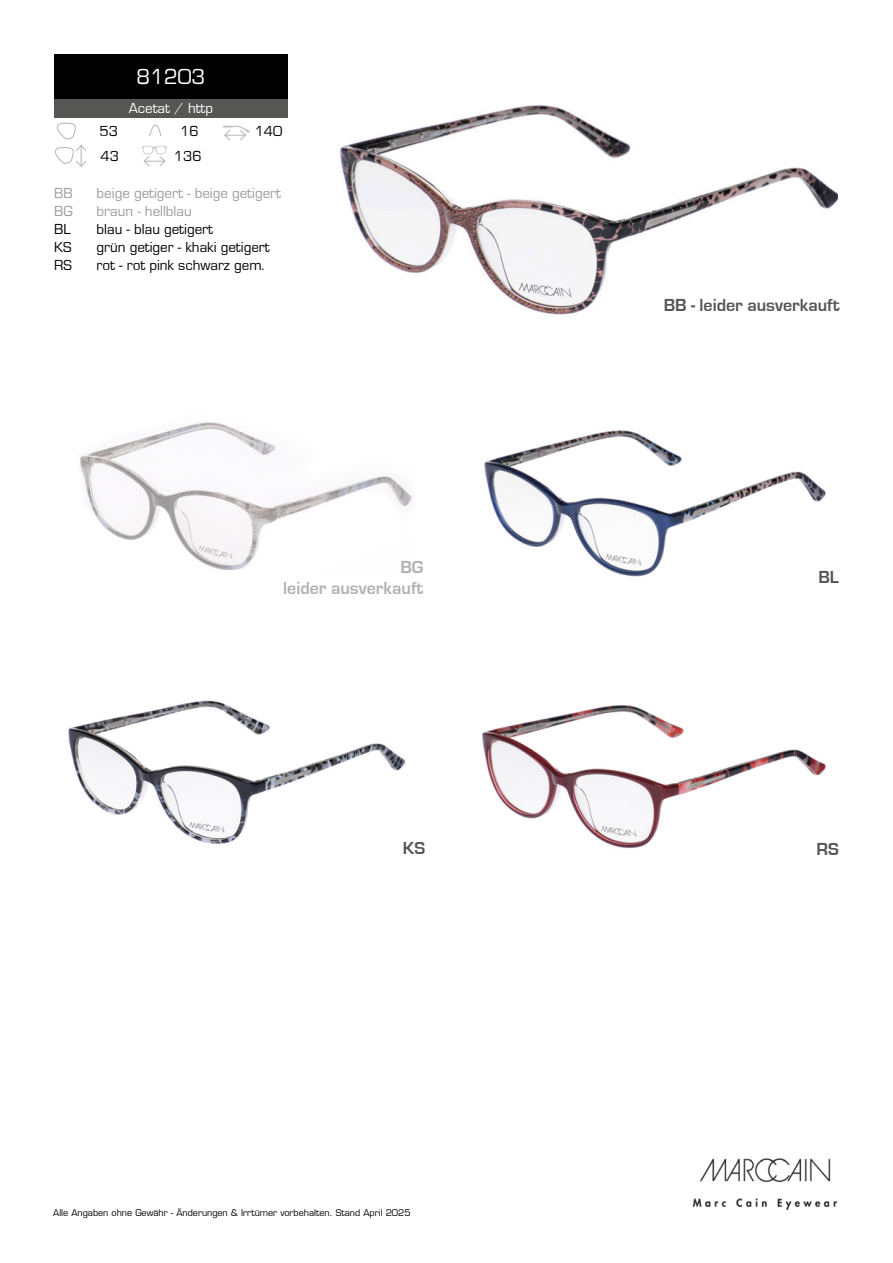
<style>
.page{position:relative;width:893px;height:1263px;background:#fff}
.page>*{position:absolute;margin:0;border:0;box-sizing:border-box;transform-origin:0 0}
.t1{font:22.5px "Eurostile";color:#fff}
.t2{font:700 18px "Eurostile";color:#565655}
.t3{font:700 18px "Eurostile";color:#b2b2b2}
.t4{font:15px "Eurostile";color:#000}
.t5{font:15px "Eurostile";color:#9c9c9c}
.t6{font:15px "Eurostile";color:#fff}
.t7{font:9px "Eurostile LT";color:#000}
</style>
<div class="page">
<svg style="left:54px;top:122px;width:32px;height:45px"></svg>
<img style="left:142px;top:145px;width:25px;height:10px">
<svg style="left:143px;top:156px;width:23px;height:10px"></svg>
<img style="left:222px;top:125px;width:27px;height:8px">
<svg style="left:224px;top:129px;width:23px;height:12px"></svg>
<svg style="left:149px;top:124px;width:13px;height:12px"></svg>
<img style="left:692px;top:1158px;width:146px;height:52px">
<img style="left:80px;top:422px;width:332px;height:148px">
<img style="left:484px;top:430px;width:342px;height:147px">
<img style="left:339px;top:104px;width:499px;height:212px">
<img style="left:482px;top:705px;width:344px;height:143px">
<img style="left:68px;top:700px;width:338px;height:144px">
<div style="left:54px;top:54px;width:234px;height:45px;background:#000"></div>
<div style="left:54px;top:99px;width:234px;height:18px;background:#565655"></div>
<p class="t1" style="left:136px;top:65px;width:70px">81203</p>
<p class="t6" style="left:129px;top:100px;width:86px">Acetat / http</p>
<p class="t4" style="left:174px;top:148px;width:29px">136</p>
<p class="t4" style="left:99px;top:123px;width:20px">53</p>
<p class="t4" style="left:180px;top:123px;width:20px">16</p>
<p class="t4" style="left:101px;top:149px;width:20px">43</p>
<p class="t4" style="left:255px;top:123px;width:29px">140</p>
<p class="t5" style="left:54px;top:185px;width:20px">BB</p>
<p class="t5" style="left:97px;top:185px;width:186px">beige getigert - beige getigert</p>
<p class="t5" style="left:54px;top:203px;width:20px">BG</p>
<p class="t5" style="left:97px;top:203px;width:97px">braun - hellblau</p>
<p class="t4" style="left:54px;top:221px;width:18px">BL</p>
<p class="t4" style="left:97px;top:221px;width:118px">blau - blau getigert</p>
<p class="t4" style="left:54px;top:239px;width:19px">KS</p>
<p class="t4" style="left:97px;top:239px;width:174px">grün getiger - khaki getigert</p>
<p class="t4" style="left:54px;top:257px;width:19px">RS</p>
<p class="t4" style="left:97px;top:257px;width:169px">rot - rot pink schwarz gem.</p>
<p class="t3" style="left:400px;top:557px;width:25px">BG</p>
<p class="t3" style="left:283px;top:578px;width:142px">leider ausverkauft</p>
<p class="t2" style="left:403px;top:839px;width:24px">KS</p>
<p class="t7" style="left:53px;top:1207px;width:359px">Alle Angaben ohne Gewähr - Änderungen &amp; Irrtümer vorbehalten. Stand April 2025</p>
<p class="t2" style="left:664px;top:295px;width:178px">BB - leider ausverkauft</p>
<p class="t2" style="left:818px;top:567px;width:22px">BL</p>
<p class="t2" style="left:817px;top:840px;width:24px">RS</p>
</div>
